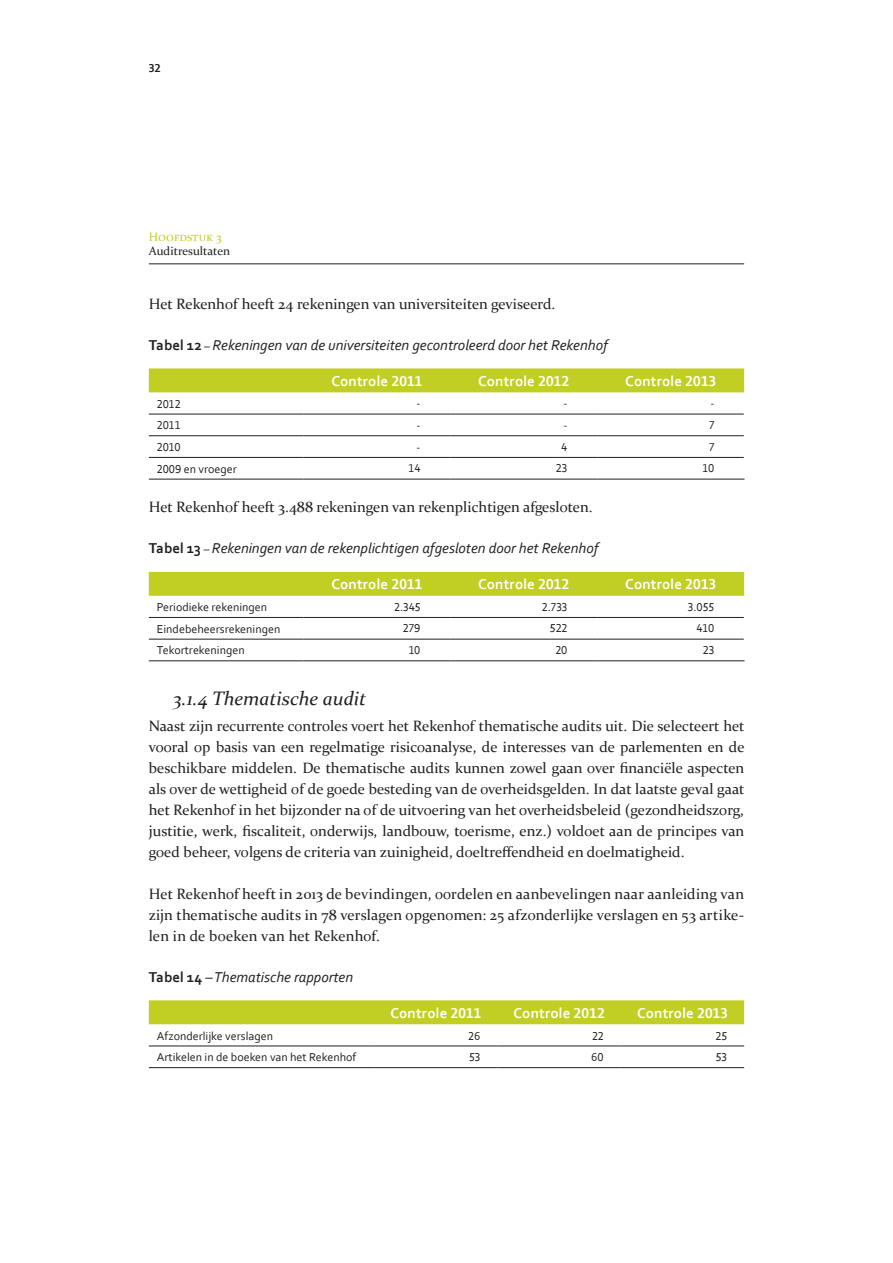
<style>
.page{position:relative;width:893px;height:1263px;background:#fff}
.page>*{position:absolute;margin:0;border:0;box-sizing:border-box;transform-origin:0 0}
.JV_hoofdstuk_titel1{font:italic 19.5px "Constantia";color:#231f20}
.JV_body_Constantia{font:15px/21px "Constantia";color:#231f20;text-align:justify}
.JV_tabel_titel{font:italic 15px "Corbel";color:#231f20}
.JV_tabel_titel_bold{font:700 15px "Corbel";letter-spacing:.01em;color:#fff}
.AR_tableau_body_L{font:12px "Corbel";color:#231f20}
.JV_tabel_cijfers{font:12px "Corbel";color:#231f20}
.t1{font:12px "Constantia";color:#231f20}
.t2{font:12px "Constantia";color:#c1ce23}
.t3{font:700 12px "Corbel";color:#231f20}
.s1{font-weight:700;font-style:normal}
.s2{font-style:normal;font-size:12px}
</style>
<div class="page">
<hr style="left:149px;top:264px;width:595px;height:1px;background:#231f20">
<div style="left:149px;top:368px;width:595px;height:24px;background:#c1ce23"></div>
<hr style="left:149px;top:414px;width:154px;height:1px;background:#231f20">
<hr style="left:303px;top:414px;width:147px;height:1px;background:#231f20">
<hr style="left:450px;top:414px;width:147px;height:1px;background:#231f20">
<hr style="left:597px;top:414px;width:147px;height:1px;background:#231f20">
<hr style="left:149px;top:435px;width:154px;height:1px;background:#231f20">
<hr style="left:303px;top:435px;width:147px;height:1px;background:#231f20">
<hr style="left:450px;top:435px;width:147px;height:1px;background:#231f20">
<hr style="left:597px;top:435px;width:147px;height:1px;background:#231f20">
<hr style="left:149px;top:457px;width:154px;height:1px;background:#231f20">
<hr style="left:303px;top:457px;width:147px;height:1px;background:#231f20">
<hr style="left:450px;top:457px;width:147px;height:1px;background:#231f20">
<hr style="left:597px;top:457px;width:147px;height:1px;background:#231f20">
<hr style="left:149px;top:479px;width:154px;height:1px;background:#231f20">
<hr style="left:303px;top:479px;width:147px;height:1px;background:#231f20">
<hr style="left:450px;top:479px;width:147px;height:1px;background:#231f20">
<hr style="left:597px;top:479px;width:147px;height:1px;background:#231f20">
<div style="left:149px;top:572px;width:595px;height:24px;background:#c1ce23"></div>
<hr style="left:149px;top:617px;width:154px;height:1px;background:#231f20">
<hr style="left:303px;top:617px;width:147px;height:1px;background:#231f20">
<hr style="left:450px;top:617px;width:147px;height:1px;background:#231f20">
<hr style="left:597px;top:617px;width:147px;height:1px;background:#231f20">
<hr style="left:149px;top:639px;width:154px;height:1px;background:#231f20">
<hr style="left:303px;top:639px;width:147px;height:1px;background:#231f20">
<hr style="left:450px;top:639px;width:147px;height:1px;background:#231f20">
<hr style="left:597px;top:639px;width:147px;height:1px;background:#231f20">
<hr style="left:149px;top:660px;width:154px;height:1px;background:#231f20">
<hr style="left:303px;top:660px;width:147px;height:1px;background:#231f20">
<hr style="left:450px;top:660px;width:147px;height:1px;background:#231f20">
<hr style="left:597px;top:660px;width:147px;height:1px;background:#231f20">
<div style="left:149px;top:1000px;width:595px;height:24px;background:#c1ce23"></div>
<hr style="left:149px;top:1045px;width:225px;height:1px;background:#231f20">
<hr style="left:374px;top:1045px;width:123px;height:1px;background:#231f20">
<hr style="left:497px;top:1045px;width:124px;height:1px;background:#231f20">
<hr style="left:621px;top:1045px;width:123px;height:1px;background:#231f20">
<hr style="left:149px;top:1067px;width:225px;height:1px;background:#231f20">
<hr style="left:374px;top:1067px;width:123px;height:1px;background:#231f20">
<hr style="left:497px;top:1067px;width:124px;height:1px;background:#231f20">
<hr style="left:621px;top:1067px;width:123px;height:1px;background:#231f20">
<p class="t3" style="left:149px;top:61px;width:13px">32</p>
<p class="t2" style="left:149px;top:228px;width:74px">Hoofdstuk 3</p>
<p class="t1" style="left:149px;top:243px;width:83px">Auditresultaten</p>
<p class="JV_body_Constantia" style="left:149px;top:293px;width:408px">Het Rekenhof heeft 24 rekeningen van universiteiten geviseerd.</p>
<p class="JV_tabel_titel" style="left:149px;top:335px;width:460px"><span class="s1">Tabel 12</span> <span class="s2">–</span> Rekeningen van de universiteiten gecontroleerd door het Rekenhof</p>
<p class="JV_tabel_titel_bold" style="left:331px;top:372px;width:92px">Controle 2011</p>
<p class="JV_tabel_titel_bold" style="left:478px;top:372px;width:93px">Controle 2012</p>
<p class="JV_tabel_titel_bold" style="left:625px;top:372px;width:92px">Controle 2013</p>
<p class="AR_tableau_body_L" style="left:157px;top:396px;width:25px">2012</p>
<p class="JV_tabel_cijfers" style="left:416px;top:396px;width:5px">-</p>
<p class="JV_tabel_cijfers" style="left:563px;top:396px;width:5px">-</p>
<p class="JV_tabel_cijfers" style="left:710px;top:396px;width:5px">-</p>
<p class="AR_tableau_body_L" style="left:157px;top:418px;width:25px">2011</p>
<p class="JV_tabel_cijfers" style="left:416px;top:418px;width:5px">-</p>
<p class="JV_tabel_cijfers" style="left:563px;top:418px;width:5px">-</p>
<p class="JV_tabel_cijfers" style="left:709px;top:418px;width:7px">7</p>
<p class="AR_tableau_body_L" style="left:157px;top:440px;width:25px">2010</p>
<p class="JV_tabel_cijfers" style="left:416px;top:439px;width:5px">-</p>
<p class="JV_tabel_cijfers" style="left:561px;top:439px;width:8px">4</p>
<p class="JV_tabel_cijfers" style="left:709px;top:439px;width:7px">7</p>
<p class="AR_tableau_body_L" style="left:157px;top:461px;width:81px">2009 en vroeger</p>
<p class="JV_tabel_cijfers" style="left:409px;top:461px;width:13px">14</p>
<p class="JV_tabel_cijfers" style="left:556px;top:461px;width:13px">23</p>
<p class="JV_tabel_cijfers" style="left:703px;top:461px;width:13px">10</p>
<p class="JV_body_Constantia" style="left:149px;top:496px;width:445px">Het Rekenhof heeft 3.488 rekeningen van rekenplichtigen afgesloten.</p>
<p class="JV_tabel_titel" style="left:149px;top:539px;width:451px"><span class="s1">Tabel 13</span> <span class="s2">–</span> Rekeningen van de rekenplichtigen afgesloten door het Rekenhof</p>
<p class="JV_tabel_titel_bold" style="left:331px;top:575px;width:92px">Controle 2011</p>
<p class="JV_tabel_titel_bold" style="left:478px;top:575px;width:93px">Controle 2012</p>
<p class="JV_tabel_titel_bold" style="left:625px;top:575px;width:92px">Controle 2013</p>
<p class="AR_tableau_body_L" style="left:157px;top:600px;width:112px">Periodieke rekeningen</p>
<p class="JV_tabel_cijfers" style="left:394px;top:599px;width:28px">2.345</p>
<p class="JV_tabel_cijfers" style="left:542px;top:599px;width:27px">2.733</p>
<p class="JV_tabel_cijfers" style="left:688px;top:599px;width:28px">3.055</p>
<p class="AR_tableau_body_L" style="left:157px;top:621px;width:125px">Eindebeheersrekeningen</p>
<p class="JV_tabel_cijfers" style="left:403px;top:621px;width:19px">279</p>
<p class="JV_tabel_cijfers" style="left:550px;top:621px;width:19px">522</p>
<p class="JV_tabel_cijfers" style="left:696px;top:621px;width:19px">410</p>
<p class="AR_tableau_body_L" style="left:157px;top:643px;width:89px">Tekortrekeningen</p>
<p class="JV_tabel_cijfers" style="left:409px;top:643px;width:13px">10</p>
<p class="JV_tabel_cijfers" style="left:555px;top:643px;width:14px">20</p>
<p class="JV_tabel_cijfers" style="left:703px;top:643px;width:13px">23</p>
<p class="JV_hoofdstuk_titel1" style="left:173px;top:685px;width:195px">3.1.4 Thematische audit</p>
<p class="JV_body_Constantia" style="left:149px;top:714px;width:597px">Naast zijn recurrente controles voert het Rekenhof thematische audits uit. Die selecteert het vooral op basis van een regelmatige risicoanalyse, de interesses van de parlementen en de beschikbare middelen. De thematische audits kunnen zowel gaan over financiële aspecten als over de wettigheid of de goede besteding van de overheidsgelden. In dat laatste geval gaat het Rekenhof in het bijzonder na of de uitvoering van het overheidsbeleid (gezondheidszorg, justitie, werk, fiscaliteit, onderwijs, landbouw, toerisme, enz.) voldoet aan de principes van goed beheer, volgens de criteria van zuinigheid, doeltreffendheid en doelmatigheid.</p>
<p class="JV_body_Constantia" style="left:149px;top:882px;width:597px">Het Rekenhof heeft in 2013 de bevindingen, oordelen en aanbevelingen naar aanleiding van zijn thematische audits in 78 verslagen opgenomen: 25 afzonderlijke verslagen en 53 artike&shy;len in de boeken van het Rekenhof.</p>
<p class="JV_tabel_titel" style="left:149px;top:967px;width:206px"><span class="s1">Tabel 14</span> – Thematische rapporten</p>
<p class="JV_tabel_titel_bold" style="left:390px;top:1004px;width:92px">Controle 2011</p>
<p class="JV_tabel_titel_bold" style="left:513px;top:1004px;width:93px">Controle 2012</p>
<p class="JV_tabel_titel_bold" style="left:637px;top:1004px;width:92px">Controle 2013</p>
<p class="AR_tableau_body_L" style="left:157px;top:1028px;width:118px">Afzonderlijke verslagen</p>
<p class="AR_tableau_body_L" style="left:468px;top:1028px;width:14px">26</p>
<p class="AR_tableau_body_L" style="left:592px;top:1028px;width:13px">22</p>
<p class="AR_tableau_body_L" style="left:715px;top:1028px;width:13px">25</p>
<p class="AR_tableau_body_L" style="left:157px;top:1050px;width:201px">Artikelen in de boeken van het Rekenhof</p>
<p class="AR_tableau_body_L" style="left:469px;top:1050px;width:13px">53</p>
<p class="AR_tableau_body_L" style="left:591px;top:1050px;width:14px">60</p>
<p class="AR_tableau_body_L" style="left:716px;top:1050px;width:13px">53</p>
</div>
